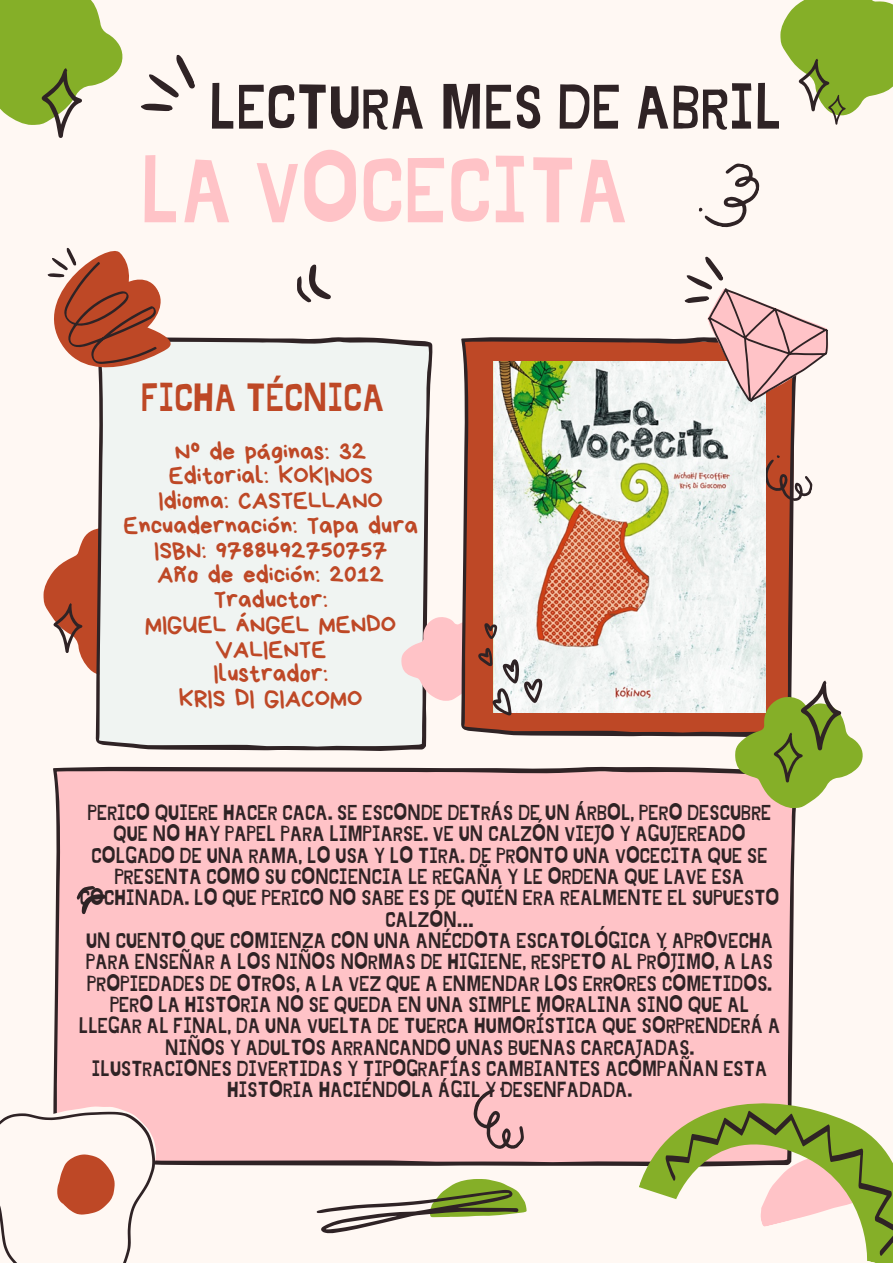
<style>
.page{position:relative;width:893px;height:1263px;background:#fff8f3}
.page>*{position:absolute;margin:0;border:0;box-sizing:border-box;transform-origin:0 0}
.t1{font:91.8px "Jingleberry";color:#ffc3c7}
.t2{font:62.55px "Jingleberry";color:#2f2325}
.t3{font:39px "Jingleberry";color:#be4826}
.t4{font:25.12px/24.8px "Bryndan Write";color:#be4826;text-align:center}
.t5{font:21.52px/21.3px "Jingleberry";color:#2f2325;text-align:center}
</style>
<div class="page">
<div style="left:96px;top:337px;width:336px;height:414px;background:#f0f4f2"></div>
<div style="left:53px;top:767px;width:743px;height:399px;background:#ffc3c7"></div>
<svg style="left:634px;top:1062px;width:259px;height:201px;fill:#ffc3c7"></svg>
<svg style="left:654px;top:1086px;width:239px;height:174px"></svg>
<svg style="left:461px;top:337px;width:334px;height:400px;background:#af5339"></svg>
<svg style="left:0;top:1052px;width:222px;height:211px"></svg>
<svg style="left:141px;top:54px;width:54px;height:57px"></svg>
<svg style="left:698px;top:163px;width:62px;height:65px"></svg>
<svg style="left:765px;top:453px;width:48px;height:51px"></svg>
<svg style="left:317px;top:1179px;width:209px;height:54px"></svg>
<svg style="left:0;top:0;width:123px;height:138px"></svg>
<svg style="left:735px;top:680px;width:128px;height:128px"></svg>
<svg style="left:44px;top:528px;width:129px;height:149px"></svg>
<img style="left:494px;top:361px;width:271px;height:352px">
<svg style="left:401px;top:616px;width:141px;height:99px"></svg>
<svg style="left:461px;top:1080px;width:80px;height:79px;background:#ebb3b7"></svg>
<svg style="left:77px;top:886px;width:29px;height:28px"></svg>
<svg style="left:297px;top:264px;width:34px;height:39px"></svg>
<svg style="left:780px;top:0;width:113px;height:125px"></svg>
<svg style="left:671px;top:256px;width:158px;height:166px"></svg>
<svg style="left:47px;top:247px;width:137px;height:145px"></svg>
<p class="t2" style="left:209px;top:79px;width:575px">LECTURA MES DE ABRIL</p>
<p class="t1" style="left:140px;top:149px;width:491px">LA VOCECITA</p>
<p class="t3" style="left:141px;top:380px;width:245px">FICHA TÉCNICA</p>
<p class="t4" style="left:175px;top:439px;width:193px">Nº de páginas: 32</p>
<p class="t4" style="left:169px;top:463px;width:205px">Editorial: KOKINOS</p>
<p class="t4" style="left:159px;top:488px;width:226px">Idioma: CASTELLANO</p>
<p class="t4" style="left:123px;top:513px;width:296px">Encuadernación: Tapa dura</p>
<p class="t4" style="left:154px;top:538px;width:235px">ISBN: 9788492750757</p>
<p class="t4" style="left:157px;top:562px;width:229px">Año de edición: 2012</p>
<p class="t4" style="left:214px;top:587px;width:116px">Traductor:</p>
<p class="t4" style="left:145px;top:612px;width:253px">MIGUEL ÁNGEL MENDO<br>VALIENTE</p>
<p class="t4" style="left:213px;top:661px;width:116px">Ilustrador:</p>
<p class="t4" style="left:179px;top:686px;width:185px">KRIS DI GIACOMO</p>
<p class="t5" style="left:80px;top:803px;width:701px">PERICO QUIERE HACER CACA. SE ESCONDE DETRÁS DE UN ÁRBOL, PERO DESCUBRE QUE NO HAY PAPEL PARA LIMPIARSE. VE UN CALZÓN VIEJO Y AGUJEREADO COLGADO DE UNA RAMA, LO USA Y LO TIRA. DE PRONTO UNA VOCECITA QUE SE PRESENTA COMO SU CONCIENCIA LE REGAÑA Y LE ORDENA QUE LAVE ESA COCHINADA. LO QUE PERICO NO SABE ES DE QUIÉN ERA REALMENTE EL SUPUESTO CALZÓN…</p>
<p class="t5" style="left:86px;top:931px;width:688px;text-align:justify">UN CUENTO QUE COMIENZA CON UNA ANÉCDOTA ESCATOLÓGICA Y APROVECHA PARA ENSEÑAR A LOS NIÑOS NORMAS DE HIGIENE, RESPETO AL PRÓJIMO, A LAS PROPIEDADES DE OTROS, A LA VEZ QUE A ENMENDAR LOS ERRORES COMETIDOS.</p>
<p class="t5" style="left:79px;top:995px;width:703px">PERO LA HISTORIA NO SE QUEDA EN UNA SIMPLE MORALINA SINO QUE AL<br>LLEGAR AL FINAL, DA UNA VUELTA DE TUERCA HUMORÍSTICA QUE SORPRENDERÁ A<br>NIÑOS Y ADULTOS ARRANCANDO UNAS BUENAS CARCAJADAS.</p>
<p class="t5" style="left:92px;top:1059px;width:677px">ILUSTRACIONES DIVERTIDAS Y TIPOGRAFÍAS CAMBIANTES ACOMPAÑAN ESTA<br>HISTORIA HACIÉNDOLA ÁGIL Y DESENFADADA.</p>
</div>
